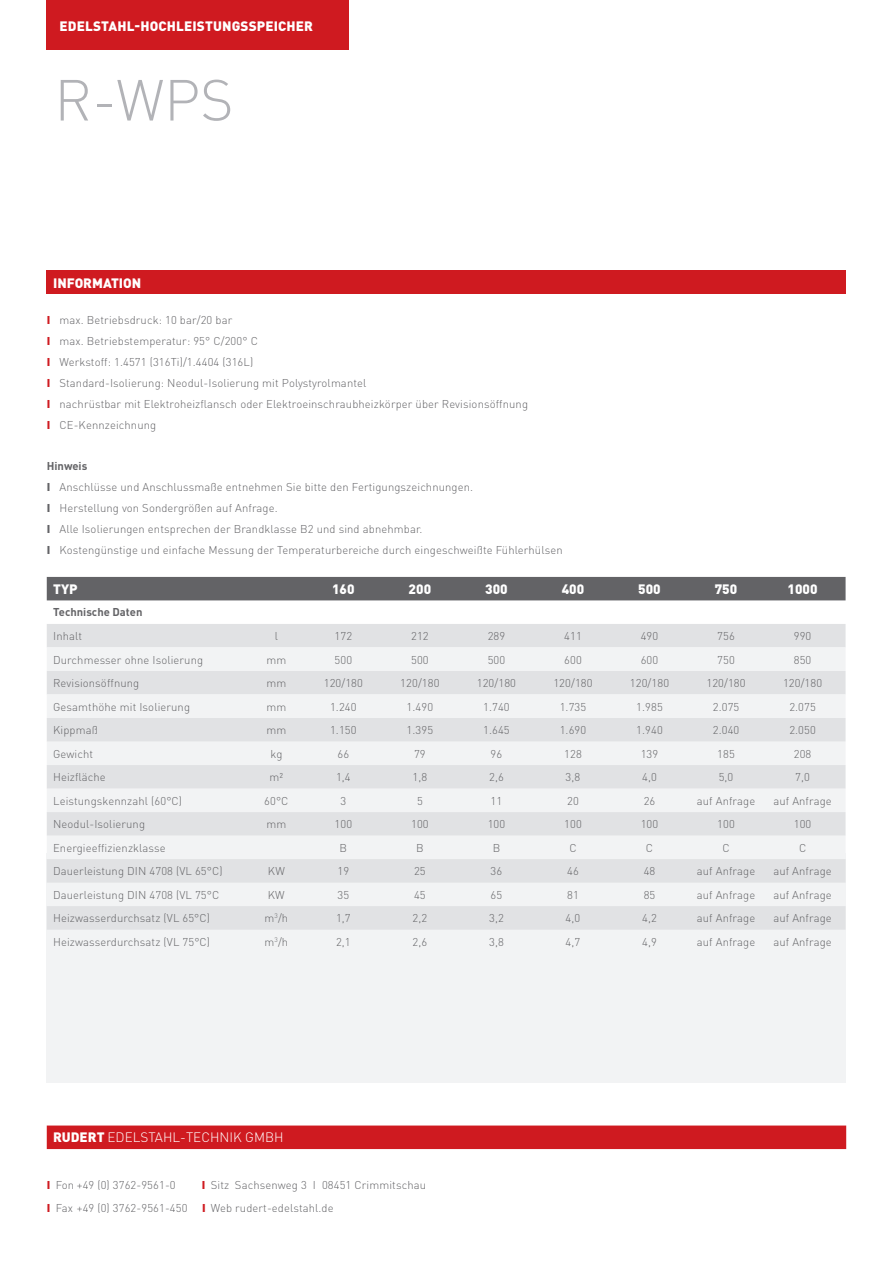
<style>
.page{position:relative;width:893px;height:1263px;background:#fff}
.page>*{position:absolute;margin:0;border:0;box-sizing:border-box;transform-origin:0 0}
.t1{font:300 57px "DIN Pro";color:#b2b3b7}
.t2{font:900 13.5px "DIN Pro";letter-spacing:.01em;color:#fff}
.t3{font:300 13.5px "DIN Pro";color:#fff}
.t4{font:300 11.25px/21px "DIN Pro";letter-spacing:.01em;color:#636366}
.t5{font:700 11.25px "DIN Pro";color:#636366}
.s1{font-weight:900;color:#cf1a20}
.s2{font-weight:700}
.s3{font-weight:900}
</style>
<div class="page">
<div style="left:47px;top:0;width:302px;height:49px;background:#cf1a20"></div>
<div style="left:47px;top:853px;width:799px;height:229px;background:#f2f3f4"></div>
<div style="left:47px;top:577px;width:799px;height:23px;background:#636366"></div>
<div style="left:47px;top:624px;width:799px;height:70px;background:#e1e2e4"></div>
<div style="left:47px;top:647px;width:799px;height:24px;background:#f2f3f4"></div>
<div style="left:47px;top:694px;width:799px;height:24px;background:#f2f3f4"></div>
<svg style="left:47px;top:718px;width:799px;height:212px;fill:#e1e2e4"></svg>
<div style="left:47px;top:271px;width:799px;height:23px;background:#cf1a20"></div>
<div style="left:47px;top:1125px;width:799px;height:24px;background:#cf1a20"></div>
<p class="t2" style="left:60px;top:17px;width:255px">EDELSTAHL-HOCHLEISTUNGSSPEICHER</p>
<p class="t2" style="left:140px;top:17px;width:110px">BRAUCHWASSER</p>
<h1 class="t1" style="left:54px;top:61px;width:181px">R-WPS</h1>
<p class="t2" style="left:53px;top:273px;width:90px">INFORMATION</p>
<p class="t4" style="left:47px;top:309px;width:483px"><span class="s1">I</span> max. Betriebsdruck: 10 bar/20 bar<br><span class="s1">I</span> max. Betriebstemperatur: 95° C/200° C<br><span class="s1">I</span> Werkstoff: 1.4571 (316Ti)/1.4404 (316L)<br><span class="s1">I</span> Standard-Isolierung: Neodul-Isolierung mit Polystyrolmantel<br><span class="s1">I</span> nachrüstbar mit Elektroheizflansch oder Elektroeinschraubheizkörper über Revisionsöffnung <span class="s1">I</span> CE-Kennzeichnung</p>
<p class="t4" style="left:47px;top:455px;width:517px"><span class="s2">Hinweis<br></span><span class="s3">I</span> Anschlüsse und Anschlussmaße entnehmen Sie bitte den Fertigungszeichnungen.<br><span class="s3">I</span> Herstellung von Sondergrößen auf Anfrage.<br><span class="s3">I</span> Alle Isolierungen entsprechen der Brandklasse B2 und sind abnehmbar.<br><span class="s3">I</span> Kostengünstige und einfache Messung der Temperaturbereiche durch eingeschweißte Fühlerhülsen</p>
<p class="t2" style="left:53px;top:580px;width:26px">TYP</p>
<p class="t2" style="left:332px;top:580px;width:24px">160</p>
<p class="t2" style="left:409px;top:580px;width:24px">200</p>
<p class="t2" style="left:485px;top:580px;width:24px">300</p>
<p class="t2" style="left:562px;top:580px;width:24px">400</p>
<p class="t2" style="left:638px;top:580px;width:24px">500</p>
<p class="t2" style="left:715px;top:580px;width:24px">750</p>
<p class="t2" style="left:788px;top:580px;width:32px">1000</p>
<p class="t5" style="left:53px;top:605px;width:91px">Technische Daten</p>
<p class="t4" style="left:53px;top:625px;width:31px">Inhalt</p>
<p class="t4" style="left:275px;top:625px;width:5px">l</p>
<p class="t4" style="left:335px;top:625px;width:19px">172</p>
<p class="t4" style="left:411px;top:625px;width:19px">212</p>
<p class="t4" style="left:488px;top:625px;width:19px">289</p>
<p class="t4" style="left:564px;top:625px;width:19px">411</p>
<p class="t4" style="left:641px;top:625px;width:19px">490</p>
<p class="t4" style="left:717px;top:625px;width:19px">756</p>
<p class="t4" style="left:794px;top:625px;width:19px">990</p>
<p class="t4" style="left:53px;top:648px;width:152px">Durchmesser ohne Isolierung</p>
<p class="t4" style="left:266px;top:648px;width:21px">mm</p>
<p class="t4" style="left:335px;top:648px;width:19px">500</p>
<p class="t4" style="left:411px;top:648px;width:19px">500</p>
<p class="t4" style="left:488px;top:648px;width:19px">500</p>
<p class="t4" style="left:564px;top:648px;width:19px">600</p>
<p class="t4" style="left:641px;top:648px;width:19px">600</p>
<p class="t4" style="left:717px;top:648px;width:19px">750</p>
<p class="t4" style="left:794px;top:648px;width:19px">850</p>
<p class="t4" style="left:53px;top:672px;width:88px">Revisionsöffnung</p>
<p class="t4" style="left:266px;top:672px;width:21px">mm</p>
<p class="t4" style="left:324px;top:672px;width:41px">120/180</p>
<p class="t4" style="left:400px;top:672px;width:41px">120/180</p>
<p class="t4" style="left:477px;top:672px;width:41px">120/180</p>
<p class="t4" style="left:553px;top:672px;width:41px">120/180</p>
<p class="t4" style="left:630px;top:672px;width:41px">120/180</p>
<p class="t4" style="left:706px;top:672px;width:41px">120/180</p>
<p class="t4" style="left:783px;top:672px;width:41px">120/180</p>
<p class="t4" style="left:53px;top:695px;width:138px">Gesamthöhe mit Isolierung</p>
<p class="t4" style="left:266px;top:695px;width:21px">mm</p>
<p class="t4" style="left:330px;top:695px;width:28px">1.240</p>
<p class="t4" style="left:407px;top:695px;width:28px">1.490</p>
<p class="t4" style="left:483px;top:695px;width:28px">1.740</p>
<p class="t4" style="left:560px;top:695px;width:28px">1.735</p>
<p class="t4" style="left:636px;top:695px;width:28px">1.985</p>
<p class="t4" style="left:713px;top:695px;width:28px">2.075</p>
<p class="t4" style="left:789px;top:695px;width:28px">2.075</p>
<p class="t4" style="left:53px;top:719px;width:46px">Kippmaß</p>
<p class="t4" style="left:266px;top:719px;width:21px">mm</p>
<p class="t4" style="left:330px;top:719px;width:28px">1.150</p>
<p class="t4" style="left:407px;top:719px;width:28px">1.395</p>
<p class="t4" style="left:483px;top:719px;width:28px">1.645</p>
<p class="t4" style="left:560px;top:719px;width:28px">1.690</p>
<p class="t4" style="left:636px;top:719px;width:28px">1.940</p>
<p class="t4" style="left:713px;top:719px;width:28px">2.040</p>
<p class="t4" style="left:789px;top:719px;width:28px">2.050</p>
<p class="t4" style="left:53px;top:742px;width:42px">Gewicht</p>
<p class="t4" style="left:270px;top:742px;width:14px">kg</p>
<p class="t4" style="left:338px;top:742px;width:13px">66</p>
<p class="t4" style="left:414px;top:742px;width:13px">79</p>
<p class="t4" style="left:491px;top:742px;width:13px">96</p>
<p class="t4" style="left:564px;top:742px;width:19px">128</p>
<p class="t4" style="left:641px;top:742px;width:19px">139</p>
<p class="t4" style="left:717px;top:742px;width:19px">185</p>
<p class="t4" style="left:794px;top:742px;width:19px">208</p>
<p class="t4" style="left:53px;top:766px;width:54px">Heizfläche</p>
<p class="t4" style="left:269px;top:766px;width:15px">m²</p>
<p class="t4" style="left:336px;top:766px;width:16px">1,4</p>
<p class="t4" style="left:413px;top:766px;width:16px">1,8</p>
<p class="t4" style="left:489px;top:766px;width:16px">2,6</p>
<p class="t4" style="left:566px;top:766px;width:16px">3,8</p>
<p class="t4" style="left:642px;top:766px;width:16px">4,0</p>
<p class="t4" style="left:719px;top:766px;width:16px">5,0</p>
<p class="t4" style="left:795px;top:766px;width:16px">7,0</p>
<p class="t4" style="left:53px;top:789px;width:131px">Leistungskennzahl (60°C)</p>
<p class="t4" style="left:264px;top:789px;width:26px">60°C</p>
<p class="t4" style="left:340px;top:789px;width:7px">3</p>
<p class="t4" style="left:417px;top:789px;width:7px">5</p>
<p class="t4" style="left:491px;top:789px;width:13px">11</p>
<p class="t4" style="left:567px;top:789px;width:13px">20</p>
<p class="t4" style="left:644px;top:789px;width:13px">26</p>
<p class="t4" style="left:697px;top:789px;width:60px">auf Anfrage</p>
<p class="t4" style="left:773px;top:789px;width:60px">auf Anfrage</p>
<p class="t4" style="left:53px;top:813px;width:93px">Neodul-Isolierung</p>
<p class="t4" style="left:266px;top:813px;width:21px">mm</p>
<p class="t4" style="left:335px;top:813px;width:19px">100</p>
<p class="t4" style="left:411px;top:813px;width:19px">100</p>
<p class="t4" style="left:488px;top:813px;width:19px">100</p>
<p class="t4" style="left:564px;top:813px;width:19px">100</p>
<p class="t4" style="left:641px;top:813px;width:19px">100</p>
<p class="t4" style="left:717px;top:813px;width:19px">100</p>
<p class="t4" style="left:794px;top:813px;width:19px">100</p>
<p class="t4" style="left:53px;top:837px;width:114px">Energieeffizienzklasse</p>
<p class="t4" style="left:340px;top:837px;width:9px">B</p>
<p class="t4" style="left:416px;top:837px;width:9px">B</p>
<p class="t4" style="left:493px;top:837px;width:9px">B</p>
<p class="t4" style="left:569px;top:837px;width:9px">C</p>
<p class="t4" style="left:646px;top:837px;width:9px">C</p>
<p class="t4" style="left:722px;top:837px;width:9px">C</p>
<p class="t4" style="left:799px;top:837px;width:9px">C</p>
<p class="t4" style="left:53px;top:860px;width:171px">Dauerleistung DIN 4708 (VL 65°C)</p>
<p class="t4" style="left:268px;top:860px;width:18px">KW</p>
<p class="t4" style="left:337px;top:860px;width:13px">19</p>
<p class="t4" style="left:414px;top:860px;width:13px">25</p>
<p class="t4" style="left:491px;top:860px;width:13px">36</p>
<p class="t4" style="left:567px;top:860px;width:13px">46</p>
<p class="t4" style="left:644px;top:860px;width:13px">48</p>
<p class="t4" style="left:697px;top:860px;width:60px">auf Anfrage</p>
<p class="t4" style="left:773px;top:860px;width:60px">auf Anfrage</p>
<p class="t4" style="left:53px;top:884px;width:168px">Dauerleistung DIN 4708 (VL 75°C</p>
<p class="t4" style="left:268px;top:884px;width:18px">KW</p>
<p class="t4" style="left:337px;top:884px;width:13px">35</p>
<p class="t4" style="left:414px;top:884px;width:13px">45</p>
<p class="t4" style="left:491px;top:884px;width:13px">65</p>
<p class="t4" style="left:567px;top:884px;width:13px">81</p>
<p class="t4" style="left:644px;top:884px;width:13px">85</p>
<p class="t4" style="left:697px;top:884px;width:60px">auf Anfrage</p>
<p class="t4" style="left:773px;top:884px;width:60px">auf Anfrage</p>
<p class="t4" style="left:53px;top:907px;width:159px">Heizwasserdurchsatz (VL 65°C)</p>
<p class="t4" style="left:265px;top:907px;width:25px">m<sup>3</sup>/h</p>
<p class="t4" style="left:336px;top:907px;width:16px">1,7</p>
<p class="t4" style="left:413px;top:907px;width:16px">2,2</p>
<p class="t4" style="left:489px;top:907px;width:16px">3,2</p>
<p class="t4" style="left:566px;top:907px;width:16px">4,0</p>
<p class="t4" style="left:642px;top:907px;width:16px">4,2</p>
<p class="t4" style="left:697px;top:907px;width:60px">auf Anfrage</p>
<p class="t4" style="left:773px;top:907px;width:60px">auf Anfrage</p>
<p class="t4" style="left:53px;top:931px;width:159px">Heizwasserdurchsatz (VL 75°C)</p>
<p class="t4" style="left:265px;top:931px;width:25px">m<sup>3</sup>/h</p>
<p class="t4" style="left:336px;top:931px;width:16px">2,1</p>
<p class="t4" style="left:413px;top:931px;width:16px">2,6</p>
<p class="t4" style="left:489px;top:931px;width:16px">3,8</p>
<p class="t4" style="left:566px;top:931px;width:16px">4,7</p>
<p class="t4" style="left:642px;top:931px;width:16px">4,9</p>
<p class="t4" style="left:697px;top:931px;width:60px">auf Anfrage</p>
<p class="t4" style="left:773px;top:931px;width:60px">auf Anfrage</p>
<p class="t3" style="left:53px;top:1128px;width:232px"><span class="s3">RUDERT</span> EDELSTAHL-TECHNIK GMBH</p>
<p class="t4" style="left:47px;top:1173px;width:130px"><span class="s1">I</span> Fon +49 (0) 3762-9561-0</p>
<p class="t4" style="left:202px;top:1173px;width:226px"><span class="s1">I</span> Sitz Sachsenweg 3 I 08451 Crimmitschau</p>
<p class="t4" style="left:47px;top:1197px;width:142px"><span class="s1">I</span> Fax +49 (0) 3762-9561-450</p>
<p class="t4" style="left:202px;top:1197px;width:133px"><span class="s1">I</span> Web rudert-edelstahl.de</p>
</div>
